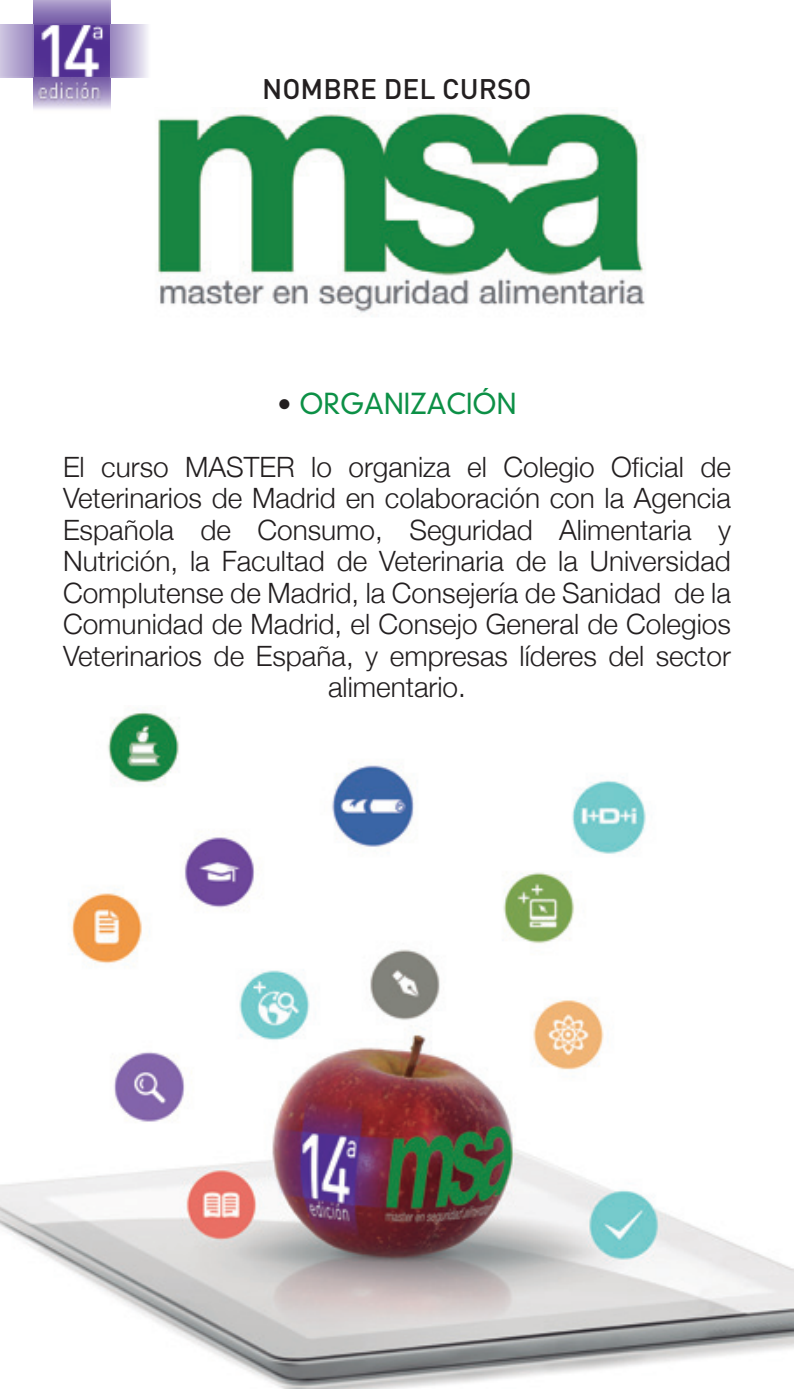
<style>
.page{position:relative;width:794px;height:1389px;background:#fff}
.page>*{position:absolute;margin:0;border:0;box-sizing:border-box;transform-origin:0 0}
.t1{font:300 28px/31.5px "Helvetica Neue";color:#231f20;text-align:center}
.t2{font:500 28px "DIN";color:#231f20}
.t3{font:300 28px "DIN Neuzeit Grotesk";color:#0c9046;scale:.95 1}
.s1{font-family:"Helvetica Neue";color:#231f20}
</style>
<div class="page">
<img style="left:33px;top:24px;width:77px;height:54px">
<div style="left:33px;top:0;width:77px;height:24px;background:linear-gradient(to bottom,#afa0cd,#735aa6)"></div>
<img style="left:0;top:24px;width:33px;height:54px">
<svg style="left:33px;top:78px;width:77px;height:31px;background:#ab9cc6"></svg>
<img style="left:157px;top:110px;width:488px;height:207px">
<img style="left:0;top:711px;width:794px;height:678px">
<p class="t2" style="left:262px;top:71px;width:271px">NOMBRE DEL CURSO</p>
<p class="t3" style="left:277px;top:387px;width:253px"><span class="s1">•</span> ORGANIZACIÓN</p>
<p class="t1" style="left:63px;top:450px;width:669px">El curso MASTER lo organiza el Colegio Oficial de Veterinarios de Madrid en colaboración con la Agencia Española de Consumo, Seguridad Alimentaria y Nutrición, la Facultad de Veterinaria de la Universidad Complutense de Madrid, la Consejería de Sanidad de la Comunidad de Madrid, el Consejo General de Colegios Veterinarios de España, y empresas líderes del sector alimentario.</p>
</div>
